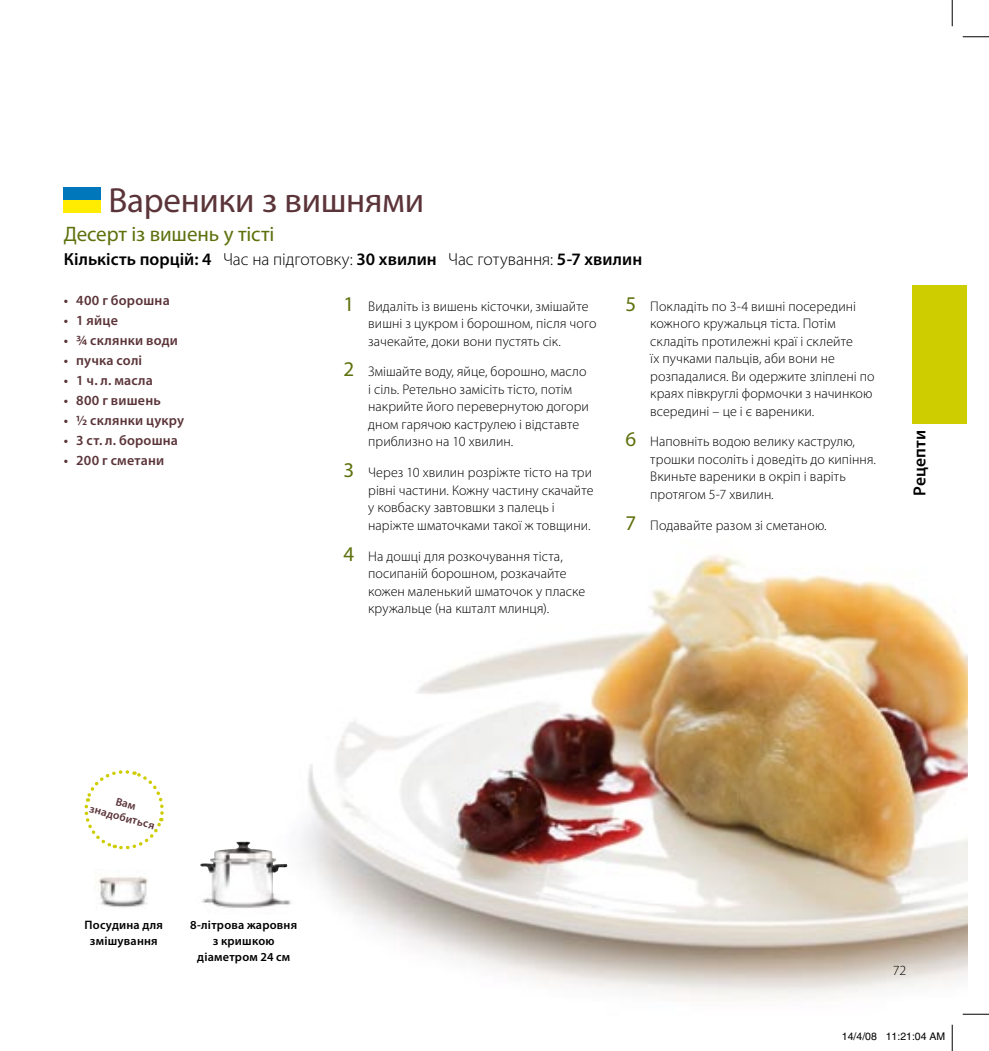
<style>
.page{position:relative;width:989px;height:1051px;background:#fff}
.page>*{position:absolute;margin:0;border:0;box-sizing:border-box;transform-origin:0 0}
.t1{font:35px "Myriad Pro";letter-spacing:-.005em;color:#5b3439}
.t2{font:21px "Myriad Pro";letter-spacing:-.005em;color:#5d710d}
.t3{font:600 17.5px "Myriad Pro";letter-spacing:.005em;color:#000}
.t4{font:300 14px/17.5px "Myriad Pro";letter-spacing:.005em;color:#000}
.t5{font:600 14px "Myriad Pro";letter-spacing:.015em;color:#5b3439}
.t6{font:600 12.25px/15.8px "Myriad Pro";letter-spacing:.02em;color:#000;text-align:center}
.t7{font:600 11.38px/14px "Myriad Pro";color:#5b3439;text-align:center}
.t8{font:10.5px "Helvetica";color:#000}
.s1{font-weight:300}
.s2{font-weight:400;font-size:21px;color:#5d710d}
</style>
<div class="page">
<div style="left:912px;top:285px;width:55px;height:139px;background:#cdcd00"></div>
<div style="left:64px;top:200px;width:37px;height:12px;background:#ffec00"></div>
<div style="left:64px;top:188px;width:37px;height:12px;background:#07b"></div>
<img style="left:94px;top:876px;width:54px;height:32px">
<img style="left:200px;top:849px;width:28px;height:59px">
<img style="left:228px;top:554px;width:739px;height:445px">
<svg style="left:84px;top:770px;width:80px;height:80px"></svg>
<svg style="left:962px;top:36px;width:26px;height:1px"></svg>
<svg style="left:962px;top:1014px;width:26px;height:1px"></svg>
<svg style="left:951px;top:0;width:1px;height:26px"></svg>
<svg style="left:951px;top:1024px;width:1px;height:27px"></svg>
<h1 class="t1" style="left:108px;top:178px;width:317px">Вареники з вишнями</h1>
<h2 class="t2" style="left:64px;top:221px;width:212px">Десерт із вишень у тісті</h2>
<p class="t3" style="left:64px;top:248px;width:580px">Кількість порцій: 4 <span class="s1">Час на підготовку:</span> 30 хвилин <span class="s1">Час готування:</span> 5-7 хвилин</p>
<p class="t5" style="left:64px;top:292px;width:107px">• 400 г борошна</p>
<p class="t5" style="left:64px;top:312px;width:56px">• 1 яйце</p>
<p class="t5" style="left:64px;top:332px;width:116px">• ¾ склянки води</p>
<p class="t5" style="left:64px;top:352px;width:80px">• пучка солі</p>
<p class="t5" style="left:64px;top:372px;width:91px">• 1 ч. л. масла</p>
<p class="t5" style="left:64px;top:391px;width:98px">• 800 г вишень</p>
<p class="t5" style="left:64px;top:411px;width:122px">• ½ склянки цукру</p>
<p class="t5" style="left:64px;top:431px;width:116px">• 3 ст. л. борошна</p>
<p class="t5" style="left:64px;top:451px;width:102px">• 200 г сметани</p>
<p class="t4" style="left:368px;top:297px;width:230px;text-indent:-25px"><span class="s2">1</span> Видаліть із вишень кісточки, змішайте вишні з цукром і борошном, після чого зачекайте, доки вони пустять сік.</p>
<p class="t4" style="left:368px;top:363px;width:222px;text-indent:-25px"><span class="s2">2</span> Змішайте воду, яйце, борошно, масло і сіль. Ретельно замісіть тісто, потім накрийте його перевернутою догори дном гарячою каструлею і відставте приблизно на 10 хвилин.</p>
<p class="t4" style="left:368px;top:464px;width:227px;text-indent:-25px"><span class="s2">3</span> Через 10 хвилин розріжте тісто на три рівні частини. Кожну частину скачайте у ковбаску завтовшки з палець і наріжте шматочками такої ж товщини.</p>
<p class="t4" style="left:368px;top:547px;width:218px;text-indent:-25px"><span class="s2">4</span> На дошці для розкочування тіста, посипаній борошном, розкачайте кожен маленький шматочок у пласке кружальце (на кшталт млинця).</p>
<p class="t4" style="left:650px;top:297px;width:226px;text-indent:-25px"><span class="s2">5</span> Покладіть по 3-4 вишні посередині кожного кружальця тіста. Потім складіть протилежні краї і склейте<br>їх пучками пальців, аби вони не розпадалися. Ви одержите зліплені по краях півкруглі формочки з начинкою всередині – це і є вареники.</p>
<p class="t4" style="left:650px;top:433px;width:227px;text-indent:-25px"><span class="s2">6</span> Наповніть водою велику каструлю, трошки посоліть і доведіть до кипіння.<br>Вкиньте вареники в окріп і варіть протягом 5-7 хвилин.</p>
<p class="t4" style="left:625px;top:516px;width:202px"><span class="s2">7</span> Подавайте разом зі сметаною.</p>
<p class="t3" style="left:908px;top:496px;width:67px;rotate:-90deg">Рецепти</p>
<p class="t7" style="left:95px;top:788px;width:68px;rotate:15deg">Вам знадобиться</p>
<p class="t6" style="left:85px;top:917px;width:80px">Посудина для змішування</p>
<p class="t6" style="left:190px;top:917px;width:108px">8-літрова жаровня з кришкою діаметром 24 см</p>
<p class="t4" style="left:892px;top:961px;width:14px">72</p>
<p class="t8" style="left:841px;top:1030px;width:105px">14/4/08 11:21:04 AM</p>
</div>
